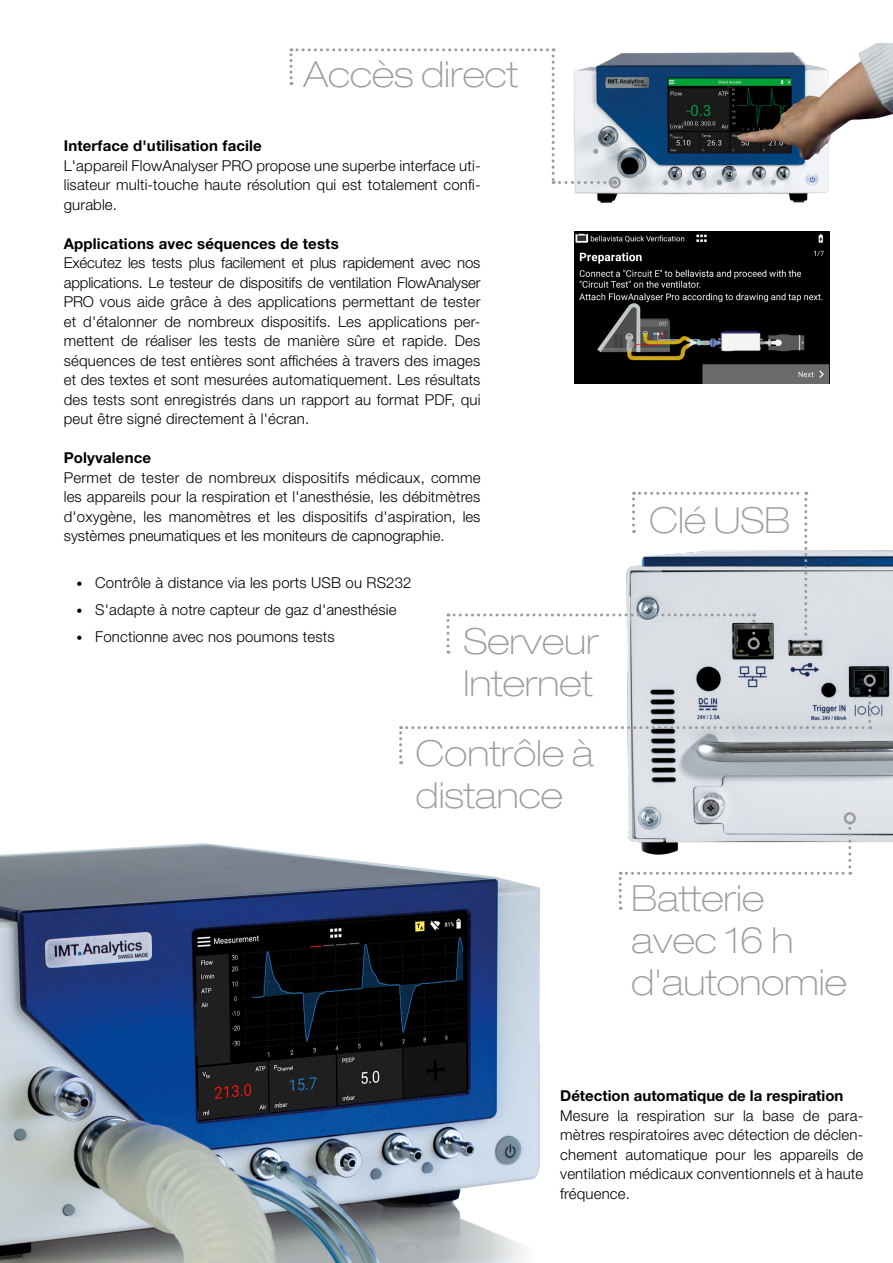
<style>
.page{position:relative;width:893px;height:1263px;background:#fff}
.page>*{position:absolute;margin:0;border:0;box-sizing:border-box;transform-origin:0 0}
.t1{font:100 expanded 36px/42px "Helvetica Neue LT Pro";color:#9c9c9d}
.t2{font:300 15px/19.5px "Helvetica Neue LT Pro";letter-spacing:.01em;color:#000;text-align:justify}
.t3{font:700 15px "Helvetica Neue LT Pro";letter-spacing:.01em;color:#000}
.s1{font-size:12px}
</style>
<div class="page">
<img style="left:0;top:843px;width:853px;height:420px">
<img style="left:627px;top:548px;width:266px;height:311px">
<img style="left:574px;top:44px;width:319px;height:159px">
<div style="left:800px;top:642px;width:12px;height:12px;border:2px solid #9c9c9d;border-radius:50%"></div>
<svg style="left:399px;top:684px;width:472px;height:80px"></svg>
<div style="left:864px;top:674px;width:12px;height:12px;border:2px solid #9c9c9d;border-radius:50%"></div>
<svg style="left:446px;top:492px;width:361px;height:162px"></svg>
<div style="left:748px;top:637px;width:12px;height:12px;border:2px solid #9c9c9d;border-radius:50%"></div>
<svg style="left:619px;top:821px;width:232px;height:89px"></svg>
<div style="left:844px;top:812px;width:12px;height:12px;border:2px solid #9c9c9d;border-radius:50%"></div>
<svg style="left:289px;top:48px;width:322px;height:136px"></svg>
<div style="left:609px;top:176px;width:12px;height:12px;border:2px solid #9c9c9d;border-radius:50%"></div>
<img style="left:574px;top:231px;width:255px;height:153px">
<h1 class="t1" style="left:303px;top:53px;width:216px">Accès direct</h1>
<p class="t3" style="left:64px;top:136px;width:200px">Interface d'utilisation facile</p>
<p class="t2" style="left:64px;top:155px;width:418px">L'appareil FlowAnalyser PRO propose une superbe interface uti&shy;lisateur multi-touche haute résolution qui est totalement confi&shy;gurable.</p>
<p class="t3" style="left:64px;top:234px;width:276px">Applications avec séquences de tests</p>
<p class="t2" style="left:64px;top:253px;width:418px">Exécutez les tests plus facilement et plus rapidement avec nos applications. Le testeur de dispositifs de ventilation FlowAnalyser PRO vous aide grâce à des applications permettant de tester et d'étalonner de nombreux dispositifs. Les applications per&shy;mettent de réaliser les tests de manière sûre et rapide. Des séquences de test entières sont affichées à travers des images et des textes et sont mesurées automatiquement. Les résultats des tests sont enregistrés dans un rapport au format PDF, qui peut être signé directement à l'écran.</p>
<p class="t3" style="left:64px;top:448px;width:89px">Polyvalence</p>
<p class="t2" style="left:64px;top:467px;width:418px">Permet de tester de nombreux dispositifs médicaux, comme les appareils pour la respiration et l'anesthésie, les débitmètres d'oxygène, les manomètres et les dispositifs d'aspiration, les systèmes pneumatiques et les moniteurs de capnographie.</p>
<p class="t2" style="left:77px;top:572px;width:337px"><span class="s1">•</span> Contrôle à distance via les ports USB ou RS232</p>
<p class="t2" style="left:77px;top:599px;width:322px"><span class="s1">•</span> S'adapte à notre capteur de gaz d'anesthésie</p>
<p class="t2" style="left:77px;top:626px;width:260px"><span class="s1">•</span> Fonctionne avec nos poumons tests</p>
<h1 class="t1" style="left:464px;top:619px;width:137px">Serveur<br>Internet</h1>
<h1 class="t1" style="left:416px;top:731px;width:179px">Contrôle à distance</h1>
<h1 class="t1" style="left:649px;top:498px;width:143px">Clé USB</h1>
<h1 class="t1" style="left:631px;top:877px;width:217px">Batterie avec 16 h d'autonomie</h1>
<p class="t3" style="left:560px;top:1086px;width:285px">Détection automatique de la respiration</p>
<p class="t2" style="left:560px;top:1105px;width:304px">Mesure la respiration sur la base de para&shy;mètres respiratoires avec détection de déclen&shy;chement automatique pour les appareils de ventilation médicaux conventionnels et à haute fréquence.</p>
</div>
